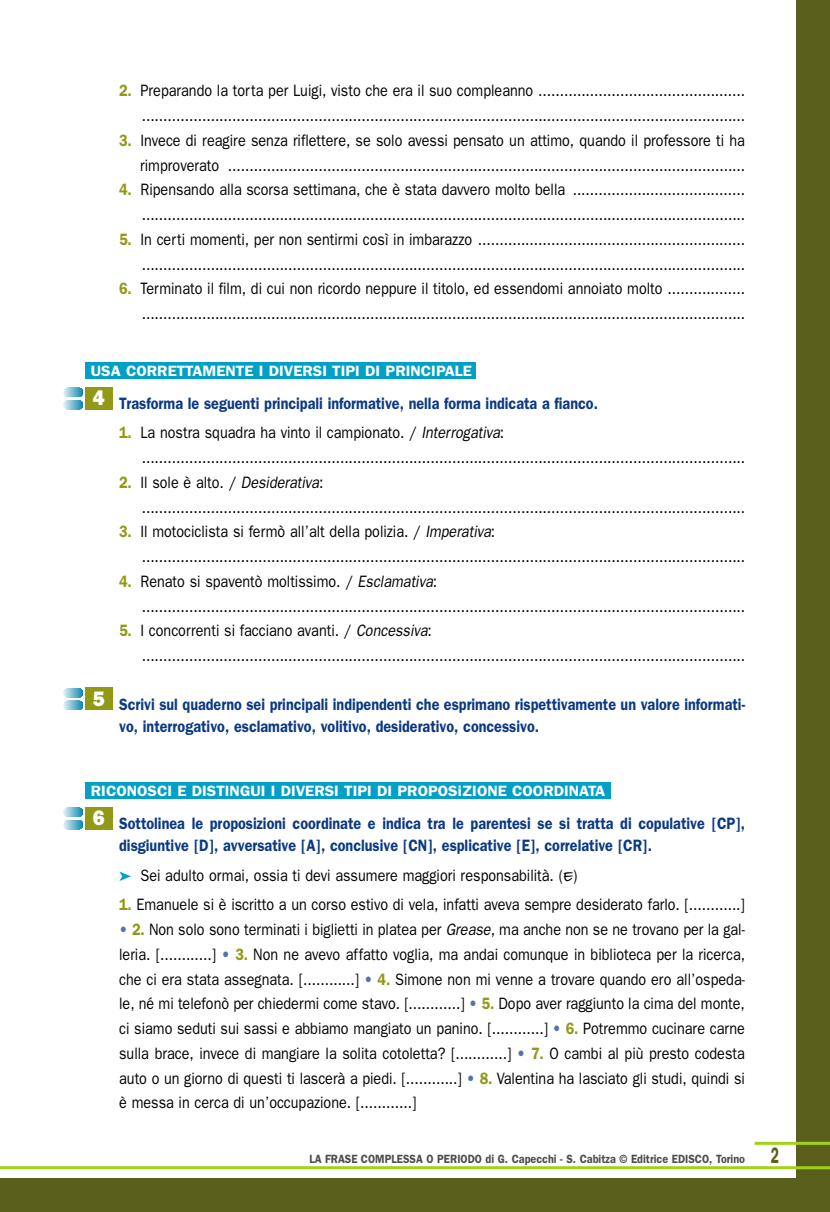
<style>
.page{position:relative;width:830px;height:1212px;background:#fff}
.page>*{position:absolute;margin:0;border:0;box-sizing:border-box;transform-origin:0 0}
.t1{font:800 21px "Franklin Gothic";color:#fff;scale:.95 1}
.t2{font:16.5px/24.8px "Franklin Gothic";color:#000;text-align:right;scale:.87 1}
.t3{font:600 16.5px/21.8px "Franklin Gothic";color:#0b3982;scale:.87 1}
.t4{font:600 15px "Franklin Gothic";color:#fff;scale:1.05 1}
.t5{font:600 12px "Franklin Gothic";color:#4d4d4d;scale:.9 1}
.s1{font-weight:600;color:#929916}
.s2{font-style:italic}
.s3{color:#02a0c6}
.s4{font-family:"Bradley Hand ITCTT";font-weight:700}
.s5{color:#5474a8}
.s6{font-size:22.5px;color:#5a601b}
</style>
<div class="page">
<div style="left:795px;top:0;width:34px;height:1212px;background:#5a601b"></div>
<div style="left:0;top:1178px;width:829px;height:34px;background:#5a601b"></div>
<hr style="left:0;top:1166px;width:829px;height:3px;background:#a1d314">
<hr style="left:754px;top:1142px;width:75px;height:3px;background:#a1d314">
<div style="left:85px;top:807px;width:27px;height:22px;background:#929916"></div>
<svg style="left:64px;top:808px;width:19px;height:21px"></svg>
<div style="left:85px;top:782px;width:525px;height:17px;background:#02a0c6"></div>
<div style="left:85px;top:688px;width:27px;height:22px;background:#929916"></div>
<svg style="left:64px;top:688px;width:19px;height:22px"></svg>
<div style="left:85px;top:387px;width:27px;height:22px;background:#929916"></div>
<svg style="left:64px;top:388px;width:19px;height:21px"></svg>
<div style="left:85px;top:363px;width:390px;height:16px;background:#02a0c6"></div>
<p class="t2" style="left:119px;top:78px;width:720px"><span class="s1">2.</span> Preparando la torta per Luigi, visto che era il suo compleanno ................................................ ............................................................................................................................................</p>
<p class="t2" style="left:119px;top:128px;width:720px"><span class="s1">3.</span> Invece di reagire senza riflettere, se solo avessi pensato un attimo, quando il professore ti ha rimproverato ........................................................................................................................</p>
<p class="t2" style="left:119px;top:177px;width:720px"><span class="s1">4.</span> Ripensando alla scorsa settimana, che è stata davvero molto bella ........................................ ............................................................................................................................................</p>
<p class="t2" style="left:119px;top:227px;width:720px"><span class="s1">5.</span> In certi momenti, per non sentirmi così in imbarazzo .............................................................. ............................................................................................................................................</p>
<p class="t2" style="left:119px;top:276px;width:720px"><span class="s1">6.</span> Terminato il film, di cui non ricordo neppure il titolo, ed essendomi annoiato molto .................. ............................................................................................................................................</p>
<p class="t4" style="left:91px;top:362px;width:364px">USA CORRETTAMENTE I DIVERSI TIPI DI PRINCIPALE</p>
<p class="t1" style="left:93px;top:385px;width:14px">4</p>
<p class="t1" style="left:93px;top:686px;width:14px">5</p>
<p class="t3" style="left:119px;top:393px;width:551px">Trasforma le seguenti principali informative, nella forma indicata a fianco.</p>
<p class="t2" style="left:142px;top:420px;width:694px;text-align:left;text-indent:-23px"><span class="s1">1.</span> La nostra squadra ha vinto il campionato. / <span class="s2">Interrogativa</span>: ............................................................................................................................................</p>
<p class="t2" style="left:142px;top:470px;width:694px;text-align:left;text-indent:-23px"><span class="s1">2.</span> Il sole è alto. / <span class="s2">Desiderativa</span>: ............................................................................................................................................</p>
<p class="t2" style="left:142px;top:519px;width:694px;text-align:left;text-indent:-23px"><span class="s1">3.</span> Il motociclista si fermò all’alt della polizia. / <span class="s2">Imperativa</span>: ............................................................................................................................................</p>
<p class="t2" style="left:142px;top:569px;width:694px;text-align:left;text-indent:-23px"><span class="s1">4.</span> Renato si spaventò moltissimo. / <span class="s2">Esclamativa</span>: ............................................................................................................................................</p>
<p class="t2" style="left:142px;top:618px;width:694px;text-align:left;text-indent:-23px"><span class="s1">5.</span> I concorrenti si facciano avanti. / <span class="s2">Concessiva</span>: ............................................................................................................................................</p>
<p class="t3" style="left:119px;top:693px;width:720px">Scrivi sul quaderno sei principali indipendenti che esprimano rispettivamente un valore informati&shy;vo, interrogativo, esclamativo, volitivo, desiderativo, concessivo.</p>
<p class="t4" style="left:91px;top:782px;width:491px">RICONOSCI E DISTINGUI I DIVERSI TIPI DI PROPOSiZIONE COORDINATA</p>
<p class="t1" style="left:93px;top:805px;width:14px">6</p>
<p class="t3" style="left:119px;top:813px;width:720px">Sottolinea le proposizioni coordinate e indica tra le parentesi se si tratta di copulative [CP], disgiuntive [D], avversative [A], conclusive [CN], esplicative [E], correlative [CR].</p>
<p class="t2" style="left:119px;top:863px;width:528px"><span class="s3">➤</span> Sei adulto ormai, ossia ti devi assumere maggiori responsabilità. (<span class="s4">E</span>)</p>
<p class="t2" style="left:119px;top:892px;width:720px"><span class="s1">1.</span> Emanuele si è iscritto a un corso estivo di vela, infatti aveva sempre desiderato farlo. [............]</p>
<p class="t2" style="left:119px;top:917px;width:720px;text-align:justify"><span class="s5">•</span> <span class="s1">2.</span> Non solo sono terminati i biglietti in platea per <span class="s2">Grease</span>, ma anche non se ne trovano per la gal&shy;leria. [............] <span class="s5">•</span> <span class="s1">3.</span> Non ne avevo affatto voglia, ma andai comunque in biblioteca per la ricerca, che ci era stata assegnata. [............] <span class="s5">•</span> <span class="s1">4.</span> Simone non mi venne a trovare quando ero all’ospeda&shy;le, né mi telefonò per chiedermi come stavo. [............] <span class="s5">•</span> <span class="s1">5.</span> Dopo aver raggiunto la cima del monte, ci siamo seduti sui sassi e abbiamo mangiato un panino. [............] <span class="s5">•</span> <span class="s1">6.</span> Potremmo cucinare carne sulla brace, invece di mangiare la solita cotoletta? [............] <span class="s5">•</span> <span class="s1">7.</span> O cambi al più presto codesta auto o un giorno di questi ti lascerà a piedi. [............] <span class="s5">•</span> <span class="s1">8.</span> Valentina ha lasciato gli studi, quindi si è messa in cerca di un’occupazione. [............]</p>
<p class="t5" style="left:309px;top:1151px;width:523px">LA FRASE COMPLESSA O PERIODO di G. Capecchi - S. Cabitza © Editrice EDISCO, Torino <span class="s6">2</span></p>
</div>
